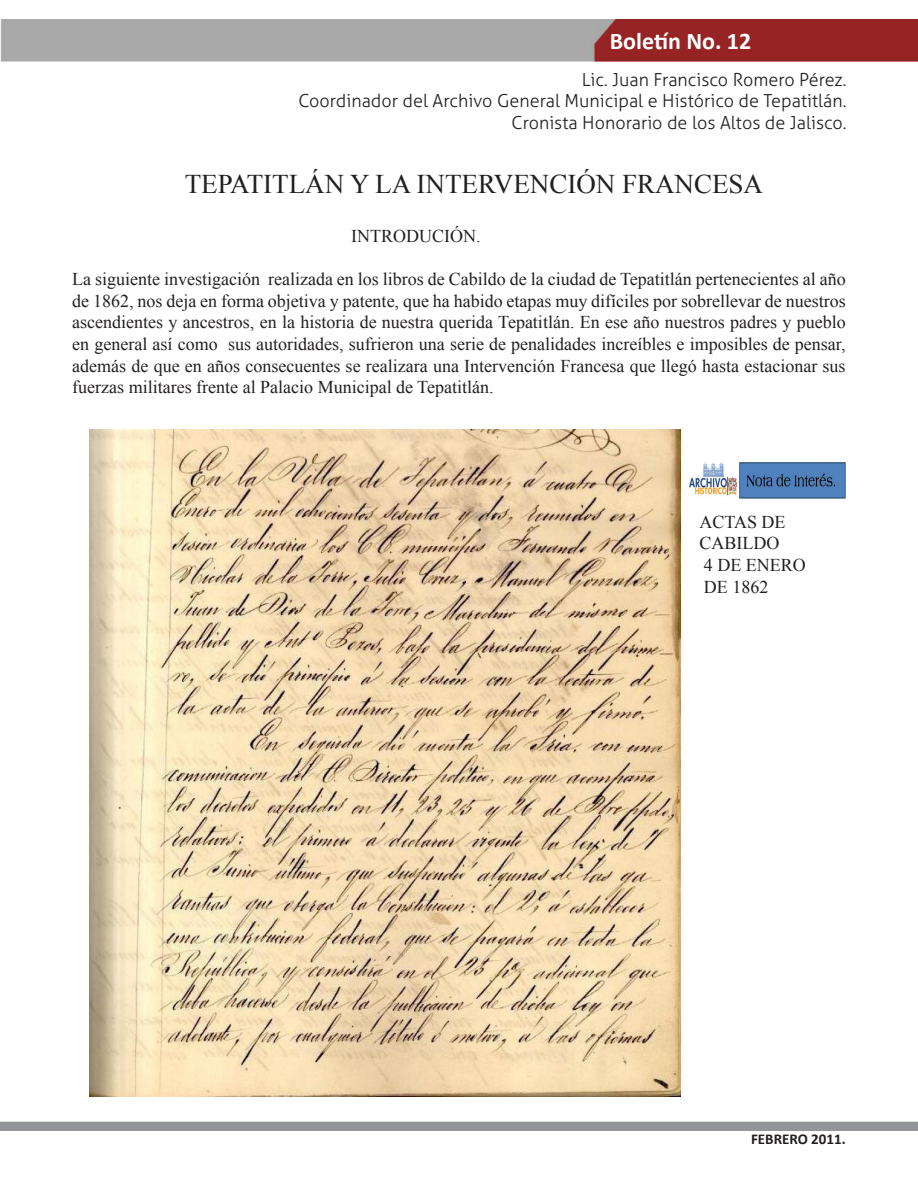
<style>
.page{position:relative;width:918px;height:1188px;background:#fff}
.page>*{position:absolute;margin:0;border:0;box-sizing:border-box;transform-origin:0 0}
.t1{font:27px "Times New Roman";color:#231f20}
.t2{font:700 24px "Calibri";color:#fff}
.t3{font:18px/21.6px "Times New Roman";color:#231f20;text-align:justify}
.t4{font:300 18px "Aller";color:#231f20}
.t5{font:700 15px "Calibri";color:#231f20}
</style>
<div class="page">
<img style="left:0;top:20px;width:918px;height:41px">
<div style="left:0;top:1122px;width:918px;height:9px;background:#939598"></div>
<img style="left:89px;top:429px;width:591px;height:668px">
<img style="left:689px;top:461px;width:157px;height:38px">
<p class="t2" style="left:610px;top:26px;width:143px">Boletín No. 12</p>
<p class="t4" style="left:582px;top:68px;width:266px">Lic. Juan Francisco Romero Pérez.</p>
<p class="t4" style="left:298px;top:90px;width:549px">Coordinador del Archivo General Municipal e Histórico de Tepatitlán.</p>
<p class="t4" style="left:512px;top:112px;width:336px">Cronista Honorario de los Altos de Jalisco.</p>
<p class="t1" style="left:185px;top:166px;width:580px">TEPATITLÁN Y LA INTERVENCIÓN FRANCESA</p>
<p class="t3" style="left:351px;top:225px;width:131px">INTRODUCIÓN.</p>
<p class="t3" style="left:72px;top:268px;width:775px">La siguiente investigación realizada en los libros de Cabildo de la ciudad de Tepatitlán pertenecientes al año de 1862, nos deja en forma objetiva y patente, que ha habido etapas muy difíciles por sobrellevar de nuestros ascendientes y ancestros, en la historia de nuestra querida Tepatitlán. En ese año nuestros padres y pueblo en general así como sus autoridades, sufrieron una serie de penalidades increíbles e imposibles de pensar, además de que en años consecuentes se realizara una Intervención Francesa que llegó hasta estacionar sus fuerzas militares frente al Palacio Municipal de Tepatitlán.</p>
<p class="t3" style="left:699px;top:511px;width:88px">ACTAS DE</p>
<p class="t3" style="left:699px;top:532px;width:81px">CABILDO</p>
<p class="t3" style="left:704px;top:554px;width:103px">4 DE ENERO</p>
<p class="t3" style="left:704px;top:576px;width:66px">DE 1862</p>
<p class="t5" style="left:751px;top:1130px;width:96px">FEBRERO 2011.</p>
</div>
